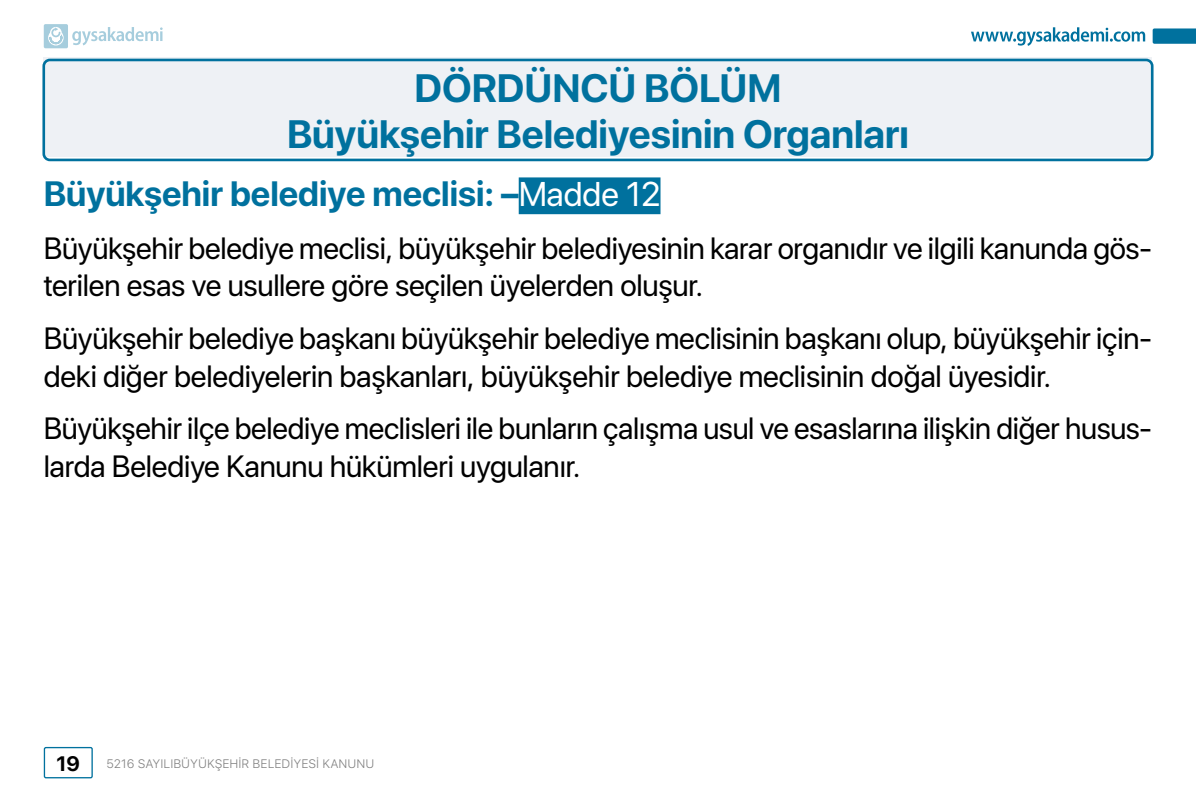
<style>
.page{position:relative;width:1196px;height:794px;background:#fff}
.page>*{position:absolute;margin:0;border:0;box-sizing:border-box;transform-origin:0 0}
.t1{font:700 39.38px/45.5px "SF Pro Display";color:#00719e;text-align:center}
.t2{font:700 35px "SF Pro Display";color:#00719e}
.t3{font:30.62px/37.6px "SF Pro Display";letter-spacing:-.005em;color:#000}
.t4{font:700 20.82px "SF Pro Display";color:#000}
.t5{font:300 12.25px "SF Pro Text";color:#808080}
.s1{font-weight:400;font-size:34.12px;color:#fff}
</style>
<div class="page">
<div style="left:44px;top:57px;width:1108px;height:100px;background:#eef1f5"></div>
<div style="left:42px;top:59px;width:1111px;height:102px;border:3px solid #00719e;border-radius:6px"></div>
<div style="left:518px;top:177px;width:142px;height:37px;background:#00719e"></div>
<div style="left:44px;top:747px;width:49px;height:31px;border:1px solid #00719e;border-radius:2px"></div>
<svg style="left:971px;top:27px;width:173px;height:19px"></svg>
<svg style="left:1152px;top:28px;width:43px;height:16px"></svg>
<svg style="left:44px;top:24px;width:119px;height:24px"></svg>
<p class="t1" style="left:287px;top:66px;width:623px">DÖRDÜNCÜ BÖLÜM<br>Büyükşehir Belediyesinin Organları</p>
<p class="t2" style="left:44px;top:174px;width:618px">Büyükşehir belediye meclisi: –<span class="s1">Madde 12</span></p>
<p class="t3" style="left:44px;top:229px;width:1109px">Büyükşehir belediye meclisi, büyükşehir belediyesinin karar organıdır ve ilgili kanunda gös&shy;terilen esas ve usullere göre seçilen üyelerden oluşur.</p>
<p class="t3" style="left:44px;top:319px;width:1109px">Büyükşehir belediye başkanı büyükşehir belediye meclisinin başkanı olup, büyükşehir için&shy;deki diğer belediyelerin başkanları, büyükşehir belediye meclisinin doğal üyesidir.</p>
<p class="t3" style="left:44px;top:409px;width:1109px">Büyükşehir ilçe belediye meclisleri ile bunların çalışma usul ve esaslarına ilişkin diğer husus&shy;larda Belediye Kanunu hükümleri uygulanır.</p>
<p class="t4" style="left:57px;top:751px;width:25px">19</p>
<p class="t5" style="left:106px;top:755px;width:269px">5216 SAYILIBÜYÜKŞEHİR BELEDİYESİ KANUNU</p>
</div>
